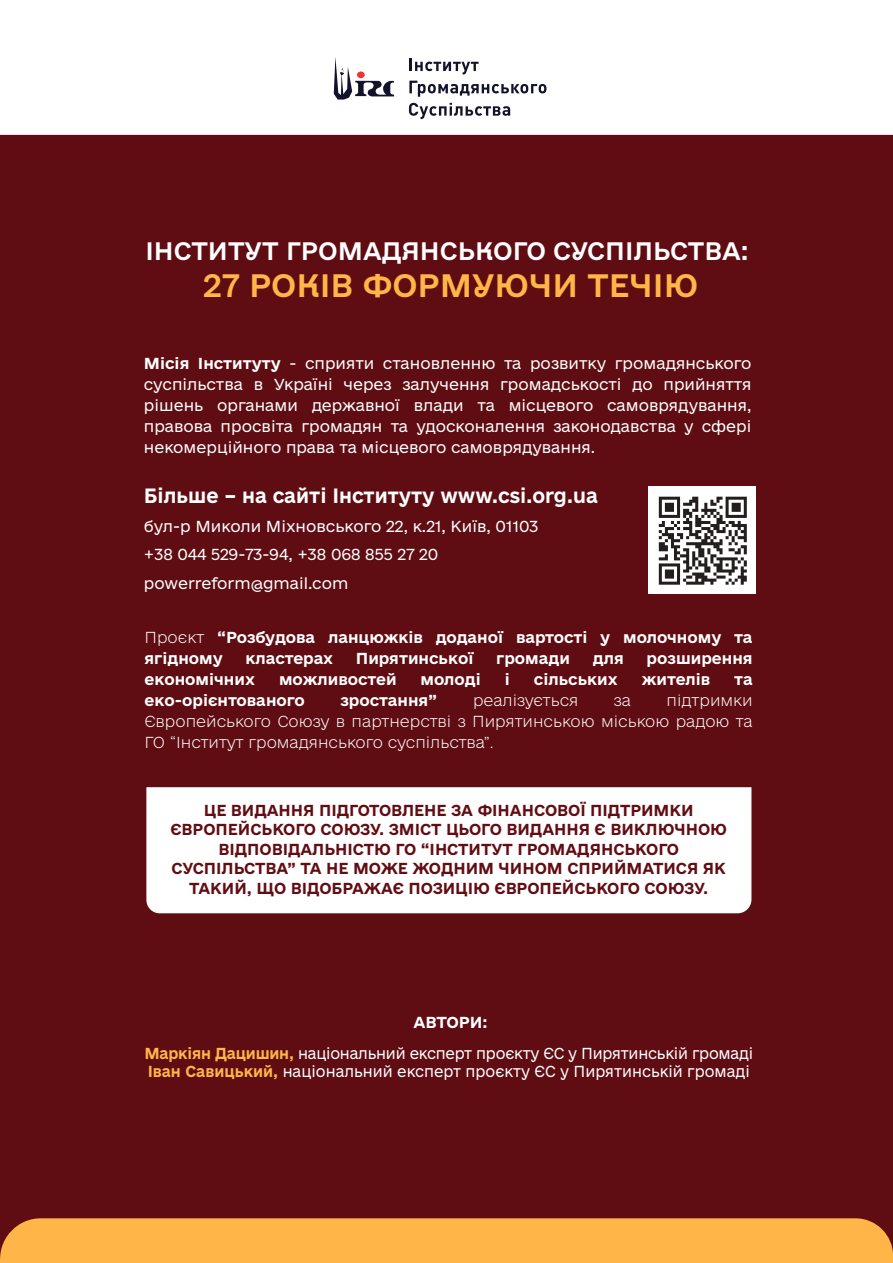
<style>
.page{position:relative;width:893px;height:1263px;background:#5f0d12}
.page>*{position:absolute;margin:0;border:0;box-sizing:border-box;transform-origin:0 0}
.t1{font:30.6px "e Ukraine Head Medium";color:#ffb548}
.t2{font:23.85px "e Ukraine Head Medium";color:#fff}
.t3{font:19.5px "e Ukraine Bold";color:#fff;scale:.95 1}
.t4{font:15px/21px "e Ukraine Light";color:#fff;text-align:justify}
.t5{font:15px/19.5px "e Ukraine Bold";letter-spacing:-.005em;color:#610d13;text-align:center}
.t6{font:15px/21px "e Ukraine Bold";color:#fff}
.t7{font:15px/18px "e Ukraine Light";color:#fff;scale:.95 1}
.t8{font:15px/21px "e Ukraine Thin";color:#fff;text-align:justify}
.s1{font-family:"e Ukraine Bold"}
.s2{font-family:"e Ukraine Thin"}
.s3{font-family:"e Ukraine Bold";color:#ffb548}
</style>
<div class="page">
<div style="left:649px;top:486px;width:107px;height:108px;background:#fff"></div>
<svg style="left:659px;top:497px;width:88px;height:88px"></svg>
<div style="left:146px;top:787px;width:605px;height:126px;background:#fff"></div>
<div style="left:0;top:0;width:893px;height:135px;background:#fff"></div>
<div style="left:0;top:1218px;width:893px;height:45px;background:#ffb548"></div>
<svg style="left:334px;top:57px;width:60px;height:43px;background:#c4c1c7"></svg>
<svg style="left:409px;top:58px;width:70px;height:16px"></svg>
<svg style="left:409px;top:81px;width:137px;height:16px;background:#b5b5bd"></svg>
<svg style="left:409px;top:103px;width:101px;height:16px;background:#b8b8bf"></svg>
<h2 class="t2" style="left:145px;top:238px;width:605px">ІНСТИТУТ ГРОМАДЯНСЬКОГО СУСПІЛЬСТВА:</h2>
<h1 class="t1" style="left:203px;top:269px;width:496px">27 РОКІВ ФОРМУЮЧИ ТЕЧІЮ</h1>
<p class="t4" style="left:144px;top:354px;width:609px"><span class="s1">Місія Інституту</span> - сприяти становленню та розвитку громадянського суспільства в Україні через залучення громадськості до прийняття рішень органами державної влади та місцевого самоврядування, правова просвіта громадян та удосконалення законодавства у сфері некомерційного права та місцевого самоврядування.</p>
<h3 class="t3" style="left:144px;top:484px;width:480px">Більше – на сайті Інституту www.csi.org.ua</h3>
<p class="t4" style="left:144px;top:512px;width:396px;line-height:28.5px;text-align:left">бул-р Миколи Міхновського 22, к.21, Київ, 01103 +38 044 529-73-94, +38 068 855 27 20 powerreform@gmail.com</p>
<p class="t6" style="left:144px;top:628px;width:610px"><span class="s2">Проєкт</span> “Розбудова ланцюжків доданої вартості у молочному та ягідному</p>
<p class="t6" style="left:246px;top:649px;width:89px">кластерах</p>
<p class="t6" style="left:356px;top:649px;width:119px">Пирятинської</p>
<p class="t6" style="left:496px;top:649px;width:75px">громади</p>
<p class="t6" style="left:593px;top:649px;width:33px">для</p>
<p class="t6" style="left:647px;top:649px;width:107px">розширення</p>
<p class="t6" style="left:144px;top:670px;width:112px">економічних</p>
<p class="t6" style="left:279px;top:670px;width:119px">можливостей</p>
<p class="t6" style="left:421px;top:670px;width:62px">молоді</p>
<p class="t6" style="left:505px;top:670px;width:7px">і</p>
<p class="t6" style="left:534px;top:670px;width:85px">сільських</p>
<p class="t6" style="left:642px;top:670px;width:70px">жителів</p>
<p class="t6" style="left:734px;top:670px;width:20px">та</p>
<p class="t6" style="left:144px;top:691px;width:162px">еко-орієнтованого</p>
<p class="t6" style="left:340px;top:691px;width:98px">зростання”</p>
<p class="t8" style="left:473px;top:691px;width:107px">реалізується</p>
<p class="t8" style="left:614px;top:691px;width:19px">за</p>
<p class="t8" style="left:144px;top:691px;width:610px;text-indent:522px">підтримки Європейського Союзу в партнерстві з Пирятинською міською радою та ГО “Інститут громадянського суспільства”.</p>
<p class="t5" style="left:170px;top:801px;width:558px">ЦЕ ВИДАННЯ ПІДГОТОВЛЕНЕ ЗА ФІНАНСОВОЇ ПІДТРИМКИ ЄВРОПЕЙСЬКОГО СОЮЗУ. ЗМІСТ ЦЬОГО ВИДАННЯ Є ВИКЛЮЧНОЮ ВІДПОВІДАЛЬНІСТЮ ГО “ІНСТИТУТ ГРОМАДЯНСЬКОГО СУСПІЛЬСТВА” ТА НЕ МОЖЕ ЖОДНИМ ЧИНОМ СПРИЙМАТИСЯ ЯК ТАКИЙ, ЩО ВІДОБРАЖАЄ ПОЗИЦІЮ ЄВРОПЕЙСЬКОГО СОЮЗУ.</p>
<p class="t6" style="left:413px;top:1013px;width:76px">АВТОРИ:</p>
<p class="t7" style="left:144px;top:1044px;width:642px"><span class="s3">Маркіян Дацишин,</span> національний експерт проєкту ЄС у Пирятинській громаді<br><span class="s3">Іван Савицький,</span> національний експерт проєкту ЄС у Пирятинській громаді</p>
</div>
